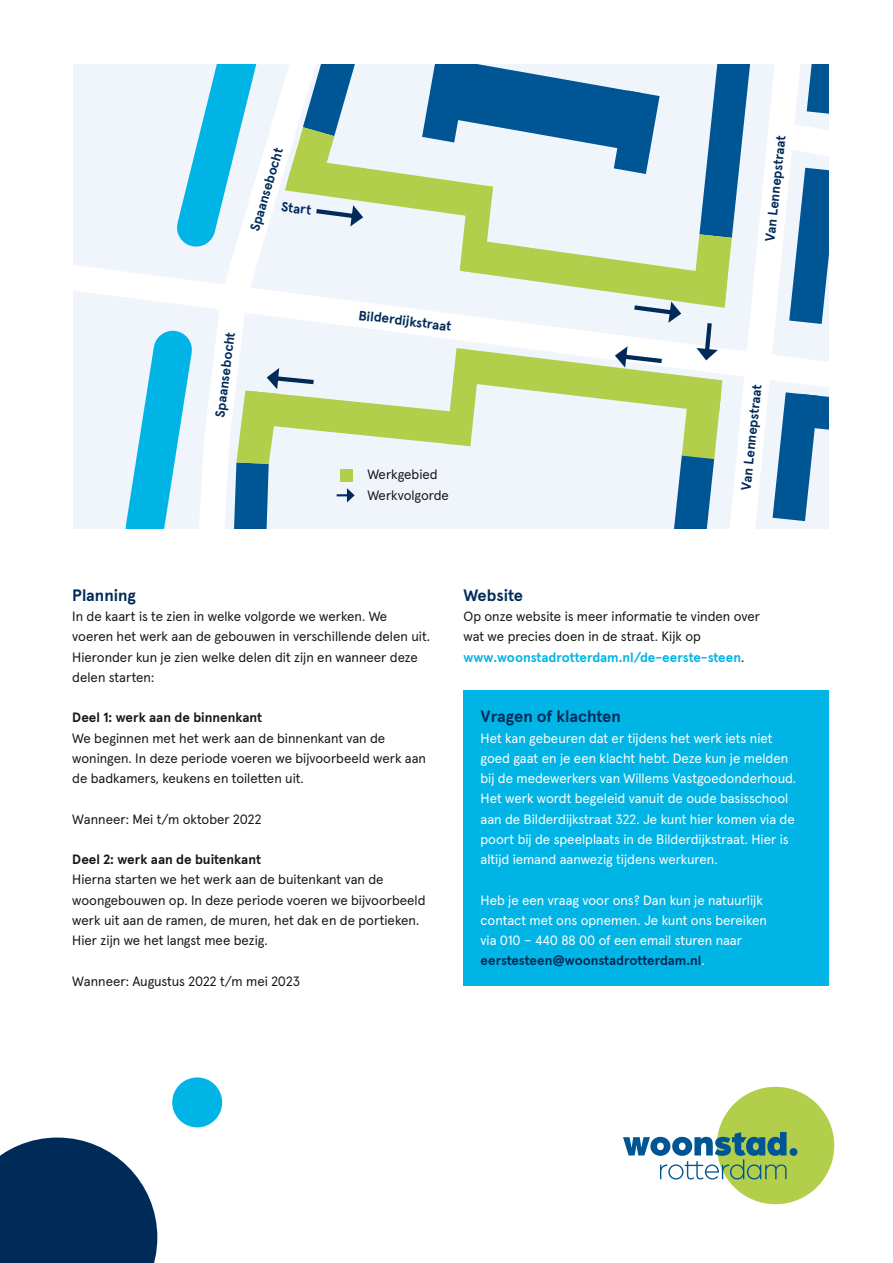
<style>
.page{position:relative;width:893px;height:1263px;background:#fff}
.page>*{position:absolute;margin:0;border:0;box-sizing:border-box;transform-origin:0 0}
.t1{font:700 16.5px "Apercu Pro";letter-spacing:-.005em;color:#002b59}
.t2{font:13.5px/20.2px "Apercu Pro";color:#181716}
.t3{font:13.5px/20.2px "Apercu Pro";color:#fff}
.t4{font:700 13.5px "Apercu Pro";color:#002b59}
.t5{font:700 13.5px "Apercu Pro";color:#181716}
.s1{font-weight:700;color:#00b5e5}
.s2{font-weight:700;color:#002b59}
</style>
<div class="page">
<div style="left:72px;top:64px;width:757px;height:466px;background:#f0f4fb"></div>
<div style="left:717px;top:1087px;width:117px;height:117px;background:#b3ce4b;border-radius:50%"></div>
<div style="left:789px;top:1148px;width:8px;height:8px;background:#005594;border-radius:50%"></div>
<svg style="left:623px;top:1132px;width:163px;height:47px"></svg>
<svg style="left:0;top:1137px;width:157px;height:126px;background:#20466e"></svg>
<div style="left:172px;top:1077px;width:50px;height:50px;background:#00b5e5;border-radius:50%"></div>
<div style="left:463px;top:690px;width:366px;height:296px;background:#00b5e5"></div>
<svg style="left:72px;top:248px;width:29px;height:159px"></svg>
<svg style="left:101px;top:64px;width:728px;height:466px"></svg>
<p class="t4" style="left:244px;top:228px;width:88px;rotate:-74deg">Spaansebocht</p>
<p class="t4" style="left:283px;top:196px;width:32px;rotate:7deg">Start</p>
<p class="t4" style="left:209px;top:416px;width:88px;rotate:-83deg">Spaansebocht</p>
<p class="t4" style="left:360px;top:304px;width:95px;rotate:7deg">Bilderdijkstraat</p>
<p class="t2" style="left:367px;top:463px;width:83px">Werkgebied<br>Werkvolgorde</p>
<p class="t4" style="left:759px;top:240px;width:108px;rotate:-84deg">Van Lennepstraat</p>
<p class="t4" style="left:735px;top:489px;width:108px;rotate:-84deg">Van Lennepstraat</p>
<p class="t1" style="left:72px;top:582px;width:65px">Planning</p>
<p class="t2" style="left:72px;top:605px;width:359px">In de kaart is te zien in welke volgorde we werken. We voeren het werk aan de gebouwen in verschillende delen uit.<br>Hieronder kun je zien welke delen dit zijn en wanneer deze delen starten:</p>
<p class="t5" style="left:72px;top:707px;width:191px">Deel 1: werk aan de binnenkant</p>
<p class="t2" style="left:72px;top:727px;width:355px">We beginnen met het werk aan de binnenkant van de woningen. In deze periode voeren we bijvoorbeeld werk aan de badkamers, keukens en toiletten uit.</p>
<p class="t2" style="left:72px;top:808px;width:191px">Wanneer: Mei t/m oktober 2022</p>
<p class="t5" style="left:72px;top:849px;width:190px">Deel 2: werk aan de buitenkant</p>
<p class="t2" style="left:72px;top:868px;width:355px">Hierna starten we het werk aan de buitenkant van de woongebouwen op. In deze periode voeren we bijvoorbeeld werk uit aan de ramen, de muren, het dak en de portieken.<br>Hier zijn we het langst mee bezig.</p>
<p class="t2" style="left:72px;top:970px;width:229px">Wanneer: Augustus 2022 t/m mei 2023</p>
<p class="t1" style="left:463px;top:582px;width:61px">Website</p>
<p class="t2" style="left:463px;top:605px;width:298px">Op onze website is meer informatie te vinden over wat we precies doen in de straat. Kijk op <span class="s1">www.woonstadrotterdam.nl/de-eerste-steen</span>.</p>
<p class="t1" style="left:480px;top:704px;width:142px">Vragen of klachten</p>
<p class="t3" style="left:480px;top:727px;width:317px">Het kan gebeuren dat er tijdens het werk iets niet goed gaat en je een klacht hebt. Deze kun je melden bij de medewerkers van Willems Vastgoedonderhoud.<br>Het werk wordt begeleid vanuit de oude basisschool aan de Bilderdijkstraat 322. Je kunt hier komen via de poort bij de speelplaats in de Bilderdijkstraat. Hier is altijd iemand aanwezig tijdens werkuren.</p>
<p class="t3" style="left:480px;top:889px;width:288px">Heb je een vraag voor ons? Dan kun je natuurlijk contact met ons opnemen. Je kunt ons bereiken via 010 – 440 88 00 of een email sturen naar <span class="s2">eerstesteen@woonstadrotterdam.nl</span>.</p>
</div>
